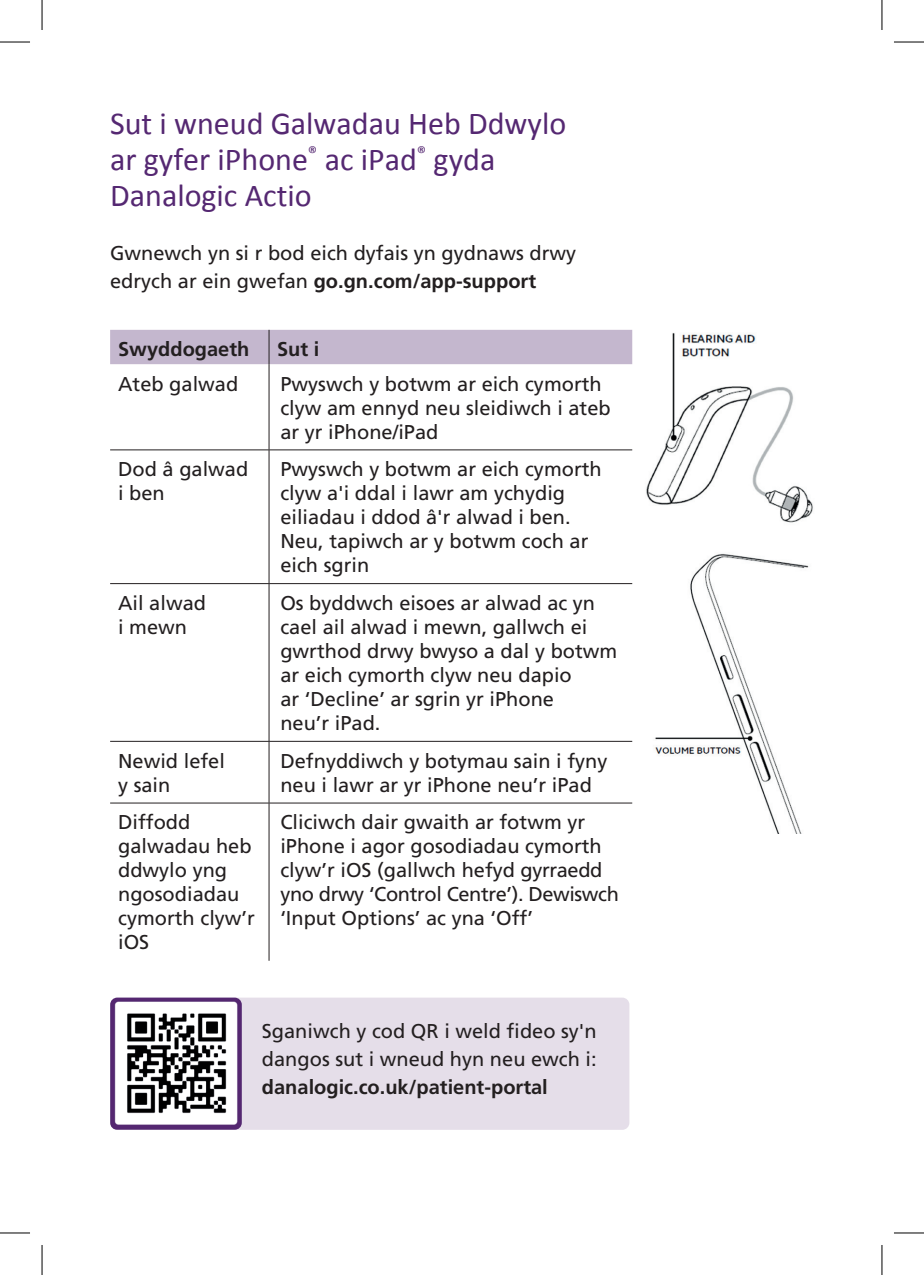
<style>
.page{position:relative;width:924px;height:1275px;background:#fff}
.page>*{position:absolute;margin:0;border:0;box-sizing:border-box;transform-origin:0 0}
.Body_10_13{font:32px/36px "Calibri";color:#552872}
.t1{font:20px/24px "Frutiger";color:#231f20}
.t2{font:700 20px "Frutiger";color:#231f20}
.s1{font-weight:700}
</style>
<div class="page">
<div style="left:110px;top:997px;width:519px;height:132px;background:#e5dee9;border-radius:7px"></div>
<div style="left:110px;top:330px;width:522px;height:34px;background:#c4b7ce"></div>
<hr style="left:268px;top:330px;width:1px;height:34px;background:#231f20">
<hr style="left:268px;top:364px;width:1px;height:85px;background:#231f20">
<hr style="left:110px;top:449px;width:159px;height:1px;background:#231f20">
<hr style="left:269px;top:449px;width:363px;height:1px;background:#231f20">
<hr style="left:268px;top:450px;width:1px;height:133px;background:#231f20">
<hr style="left:110px;top:583px;width:159px;height:1px;background:#231f20">
<hr style="left:269px;top:583px;width:363px;height:1px;background:#231f20">
<hr style="left:268px;top:584px;width:1px;height:157px;background:#231f20">
<hr style="left:110px;top:741px;width:159px;height:1px;background:#231f20">
<hr style="left:269px;top:741px;width:363px;height:1px;background:#231f20">
<hr style="left:268px;top:741px;width:1px;height:62px;background:#231f20">
<hr style="left:110px;top:802px;width:159px;height:1px;background:#231f20">
<hr style="left:269px;top:802px;width:363px;height:1px;background:#231f20">
<hr style="left:268px;top:803px;width:1px;height:157px;background:#231f20">
<img style="left:646px;top:333px;width:167px;height:190px">
<img style="left:655px;top:553px;width:154px;height:280px">
<img style="left:110px;top:997px;width:132px;height:132px">
<hr style="left:0;top:42px;width:30px;height:1px;background:#000">
<hr style="left:893px;top:42px;width:30px;height:1px;background:#000">
<hr style="left:0;top:1232px;width:30px;height:1px;background:#000">
<hr style="left:893px;top:1232px;width:30px;height:1px;background:#000">
<hr style="left:42px;top:0;width:1px;height:30px;background:#000">
<hr style="left:42px;top:1245px;width:1px;height:30px;background:#000">
<hr style="left:881px;top:0;width:1px;height:30px;background:#000">
<hr style="left:881px;top:1245px;width:1px;height:30px;background:#000">
<p class="Body_10_13" style="left:110px;top:104px;width:457px">Sut i wneud Galwadau Heb Ddwylo ar gyfer iPhone<sup>®</sup> ac iPad<sup>®</sup> gyda<br>Danalogic Actio</p>
<p class="t1" style="left:110px;top:239px;width:467px;line-height:28px">Gwnewch yn siŵr bod eich dyfais yn gydnaws drwy edrych ar ein gwefan <span class="s1">go.gn.com/app-support</span></p>
<p class="t2" style="left:118px;top:337px;width:133px">Swyddogaeth</p>
<p class="t2" style="left:277px;top:337px;width:44px">Sut i</p>
<p class="t1" style="left:118px;top:372px;width:122px">Ateb galwad</p>
<p class="t1" style="left:280px;top:372px;width:332px">Pwyswch y botwm ar eich cymorth clyw am ennyd neu sleidiwch i ateb ar yr iPhone/iPad</p>
<p class="t1" style="left:118px;top:457px;width:132px">Dod â galwad i ben</p>
<p class="t1" style="left:280px;top:457px;width:323px">Pwyswch y botwm ar eich cymorth clyw a'i ddal i lawr am ychydig eiliadau i ddod â'r alwad i ben.<br>Neu, tapiwch ar y botwm coch ar eich sgrin</p>
<p class="t1" style="left:118px;top:591px;width:89px">Ail alwad i mewn</p>
<p class="t1" style="left:280px;top:591px;width:338px">Os byddwch eisoes ar alwad ac yn cael ail alwad i mewn, gallwch ei gwrthod drwy bwyso a dal y botwm ar eich cymorth clyw neu dapio<br>ar ‘Decline’ ar sgrin yr iPhone<br>neu’r iPad.</p>
<p class="t1" style="left:118px;top:749px;width:108px">Newid lefel y sain</p>
<p class="t1" style="left:280px;top:749px;width:328px">Defnyddiwch y botymau sain i fyny neu i lawr ar yr iPhone neu’r iPad</p>
<p class="t1" style="left:118px;top:810px;width:138px">Diffodd galwadau heb ddwylo yng ngosodiadau cymorth clyw’r iOS</p>
<p class="t1" style="left:280px;top:810px;width:340px">Cliciwch dair gwaith ar fotwm yr iPhone i agor gosodiadau cymorth clyw’r iOS (gallwch hefyd gyrraedd yno drwy ‘Control Centre’). Dewiswch ‘Input Options’ ac yna ‘Off’</p>
<p class="t1" style="left:262px;top:1017px;width:336px;line-height:28px;text-align:justify">Sganiwch y cod QR i weld fideo sy'n dangos sut i wneud hyn neu ewch i: <span class="s1">danalogic.co.uk/patient-portal</span></p>
</div>
